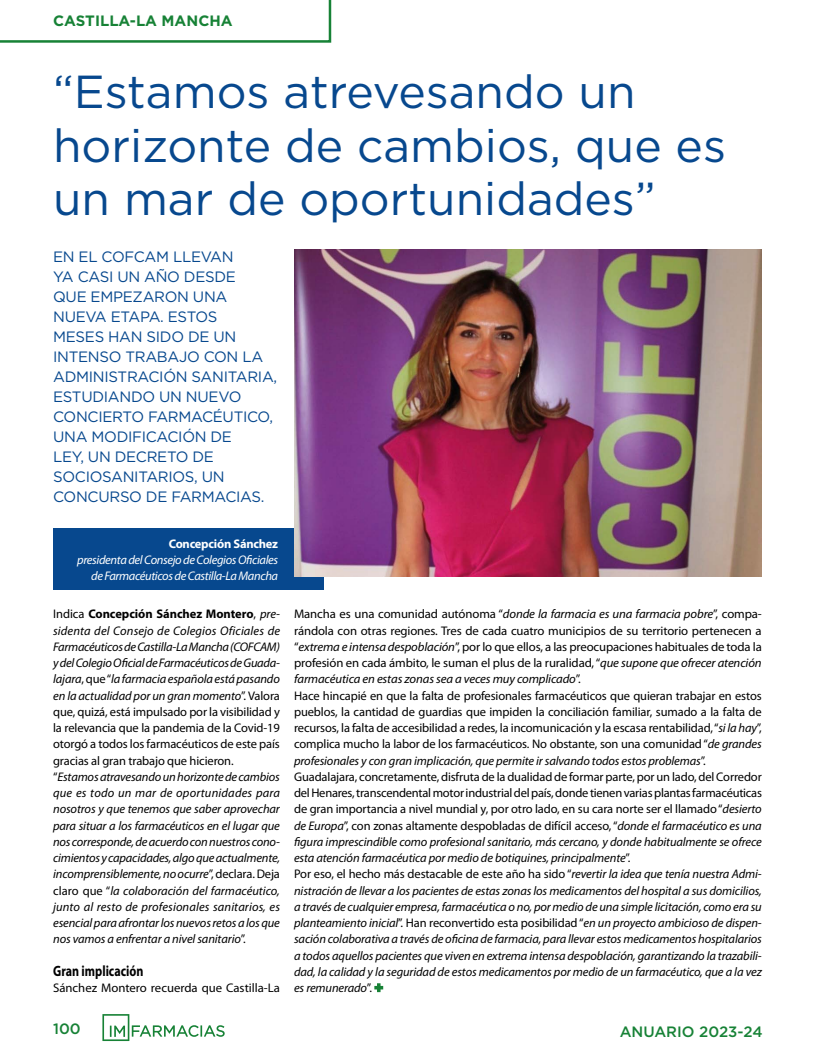
<style>
.page{position:relative;width:815px;height:1063px;background:#fff}
.page>*{position:absolute;margin:0;border:0;box-sizing:border-box;transform-origin:0 0}
.t1{font:46.25px/53.8px "Gotham";color:#07488e}
.t2{font:15px/20px "Gotham";letter-spacing:-.02em;color:#07488e}
.t3{font:700 15px "Gotham";color:#178236}
.t4{font:500 15px "Gotham";color:#178236}
.t5{font:700 15px "Myriad Pro";color:#000;scale:.8 1}
.t6{font:italic 12.5px/16.2px "Myriad Pro";letter-spacing:-.01em;color:#000}
.t7{font:italic 12.5px/16.2px "Myriad Pro";letter-spacing:-.03em;color:#fff;text-align:right}
.t8{font:12.5px "Myriad Pro";color:#000}
.t9{font:700 12.5px "Myriad Pro";letter-spacing:-.02em;color:#fff}
.s1{font-style:normal}
.s2{font-weight:700;font-style:normal}
</style>
<div class="page">
<svg style="left:0;top:0;width:331px;height:43px"></svg>
<svg style="left:102px;top:1014px;width:123px;height:27px"></svg>
<div style="left:53px;top:529px;width:270px;height:61px;background:#07488e"></div>
<svg style="left:374px;top:983px;width:9px;height:9px"></svg>
<img style="left:294px;top:250px;width:468px;height:327px">
<p class="t3" style="left:53px;top:12px;width:181px">CASTILLA-LA MANCHA</p>
<h1 class="t1" style="left:53px;top:64px;width:674px">“Estamos atrevesando un horizonte de cambios, que es un mar de oportunidades”</h1>
<p class="t2" style="left:53px;top:246px;width:226px">EN EL COFCAM LLEVAN<br>YA CASI UN AÑO DESDE<br>QUE EMPEZARON UNA<br>NUEVA ETAPA. ESTOS<br>MESES HAN SIDO DE UN<br>INTENSO TRABAJO CON LA<br>ADMINISTRACIÓN SANITARIA,<br>ESTUDIANDO UN NUEVO<br>CONCIERTO FARMACÉUTICO,<br>UNA MODIFICACIÓN DE<br>LEY, UN DECRETO DE<br>SOCIOSANITARIOS, UN<br>CONCURSO DE FARMACIAS.</p>
<p class="t9" style="left:169px;top:535px;width:111px">Concepción Sánchez</p>
<p class="t7" style="left:77px;top:551px;width:202px">presidenta del Consejo de Colegios Oficiales de Farmacéuticos de Castilla-La Mancha</p>
<p class="t6" style="left:53px;top:606px;width:228px"><span class="s1">Indica</span> <span class="s2">Concepción Sánchez Montero</span><span class="s1">,</span> pre&shy;sidenta del Consejo de Colegios Oficiales de Farmacéuticos de Castilla-La Mancha (COFCAM) y del Colegio Oficial de Farmacéuticos de Guada&shy;lajara<span class="s1">, que “</span>la farmacia española está pasando en la actualidad por un gran momento<span class="s1">”. Valora que, quizá, está impulsado por la visibilidad y la relevancia que la pandemia de la Covid-19 otorgó a todos los farmacéuticos de este país gracias al gran trabajo que hicieron. “</span>Estamos atravesando un horizonte de cambios que es todo un mar de oportunidades para nosotros y que tenemos que saber aprovechar para situar a los farmacéuticos en el lugar que nos corresponde, de acuerdo con nuestros cono&shy;cimientos y capacidades, algo que actualmente, incomprensiblemente, no ocurre<span class="s1">”, declara. Deja claro que “</span>la colaboración del farmacéutico, junto al resto de profesionales sanitarios, es esencial para afrontar los nuevos retos a los que nos vamos a enfrentar a nivel sanitario<span class="s1">”.</span></p>
<p class="t5" style="left:53px;top:961px;width:114px">Gran implicación</p>
<p class="t8" style="left:53px;top:980px;width:228px">Sánchez Montero recuerda que Castilla-La</p>
<p class="t6" style="left:294px;top:606px;width:469px"><span class="s1">Mancha es una comunidad autónoma “</span>donde la farmacia es una farmacia pobre<span class="s1">”, compa&shy;rándola con otras regiones. Tres de cada cuatro municipios de su territorio pertenecen a “</span>extrema e intensa despoblación<span class="s1">”, por lo que ellos, a las preocupaciones habituales de toda la profesión en cada ámbito, le suman el plus de la ruralidad, “</span>que supone que ofrecer atención farmacéutica en estas zonas sea a veces muy complicado<span class="s1">”.<br>Hace hincapié en que la falta de profesionales farmacéuticos que quieran trabajar en estos pueblos, la cantidad de guardias que impiden la conciliación familiar, sumado a la falta de recursos, la falta de accesibilidad a redes, la incomunicación y la escasa rentabilidad, “</span>si la hay<span class="s1">”, complica mucho la labor de los farmacéuticos. No obstante, son una comunidad “</span>de grandes profesionales y con gran implicación, que permite ir salvando todos estos problemas<span class="s1">”.<br>Guadalajara, concretamente, disfruta de la dualidad de formar parte, por un lado, del Corredor del Henares, transcendental motor industrial del país, donde tienen varias plantas farmacéuticas de gran importancia a nivel mundial y, por otro lado, en su cara norte ser el llamado “</span>desierto de Europa<span class="s1">”, con zonas altamente despobladas de difícil acceso, “</span>donde el farmacéutico es una figura imprescindible como profesional sanitario, más cercano, y donde habitualmente se ofrece esta atención farmacéutica por medio de botiquines, principalmente<span class="s1">”.<br>Por eso, el hecho más destacable de este año ha sido “</span>revertir la idea que tenía nuestra Admi&shy;nistración de llevar a los pacientes de estas zonas los medicamentos del hospital a sus domicilios, a través de cualquier empresa, farmacéutica o no, por medio de una simple licitación, como era su planteamiento inicial<span class="s1">”. Han reconvertido esta posibilidad “</span>en un proyecto ambicioso de dispen&shy;sación colaborativa a través de oficina de farmacia, para llevar estos medicamentos hospitalarios a todos aquellos pacientes que viven en extrema intensa despoblación, garantizando la trazabili&shy;dad, la calidad y la seguridad de estos medicamentos por medio de un farmacéutico, que a la vez es remunerado<span class="s1">”.</span></p>
<p class="t4" style="left:53px;top:1018px;width:29px">100</p>
<p class="t4" style="left:620px;top:1022px;width:144px">ANUARIO 2023-24</p>
</div>
